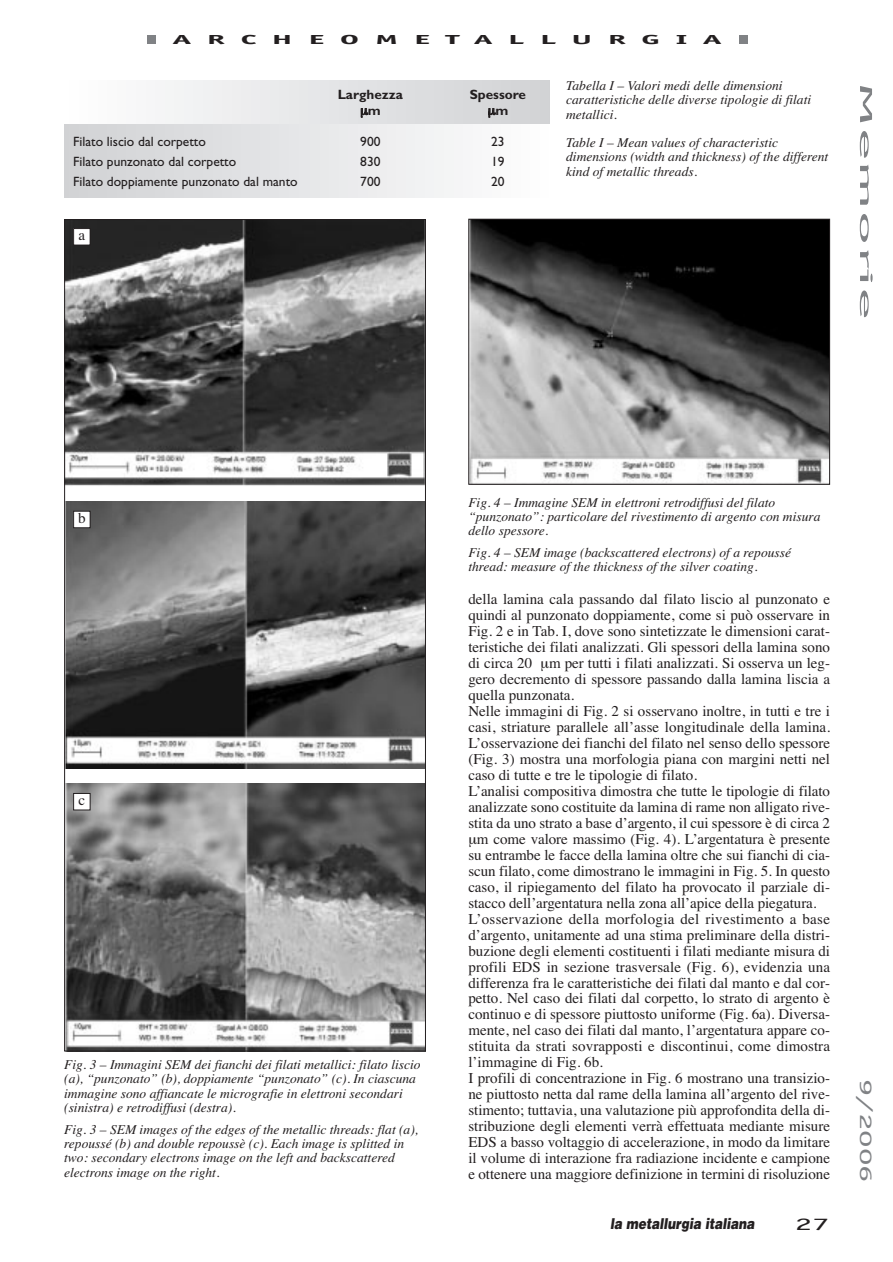
<style>
.page{position:relative;width:893px;height:1262px;background:#fff}
.page>*{position:absolute;margin:0;border:0;box-sizing:border-box;transform-origin:0 0}
.t1{font:18px "Officina Sans";color:#808285;scale:4 1}
.t2{font:18px "Officina Sans";color:#808285;scale:2 1}
.t3{font:18px "Officina Sans";color:#231f20;scale:2 1}
.t4{font:15px "Times";color:#231f20}
.t5{font:15px "Times";letter-spacing:.02em;color:#231f20}
.t6{font:italic 900 15px "Helvetica";color:#231f20;scale:.8 1}
.t7{font:italic 13.5px/14.2px "Times";color:#231f20}
.t8{font:13.5px "Gill Sans";color:#231f20}
.t9{font:700 13.5px "Gill Sans";color:#231f20}
.t10{font:700 13.5px "Officina Sans";letter-spacing:.47em;color:#231f20;scale:2.5 1}
</style>
<div class="page">
<div style="left:64px;top:124px;width:485px;height:74px;background:linear-gradient(to right,#d0d1d4,#fdfefe)"></div>
<div style="left:64px;top:81px;width:485px;height:42px;background:linear-gradient(to right,#fefefe,#d1d2d4)"></div>
<div style="left:739px;top:36px;width:8px;height:8px;background:#808285"></div>
<div style="left:147px;top:36px;width:8px;height:8px;background:#808285"></div>
<img style="left:66px;top:221px;width:358px;height:265px">
<img style="left:66px;top:501px;width:358px;height:268px">
<img style="left:66px;top:783px;width:358px;height:266px">
<div style="left:74px;top:228px;width:16px;height:17px;background:#fff"></div>
<div style="left:73px;top:228px;width:17px;height:17px;border:1px solid #231f20"></div>
<div style="left:74px;top:511px;width:16px;height:17px;background:#fff"></div>
<div style="left:73px;top:511px;width:17px;height:17px;border:1px solid #231f20"></div>
<div style="left:74px;top:793px;width:16px;height:17px;background:#fff"></div>
<div style="left:73px;top:793px;width:17px;height:17px;border:1px solid #231f20"></div>
<img style="left:470px;top:221px;width:358px;height:261px">
<div style="left:468px;top:219px;width:362px;height:265px;border:1px solid #231f20"></div>
<svg style="left:361px;top:108px;width:7px;height:9px"></svg>
<svg style="left:489px;top:108px;width:6px;height:9px"></svg>
<p class="t10" style="left:173px;top:34px;width:221px">ARCHEOMETALLURGIA</p>
<p class="t9" style="left:338px;top:90px;width:67px">Larghezza</p>
<p class="t9" style="left:470px;top:90px;width:58px">Spessore</p>
<p class="t9" style="left:368px;top:106px;width:14px">m</p>
<p class="t9" style="left:495px;top:106px;width:14px">m</p>
<p class="t8" style="left:73px;top:137px;width:134px">Filato liscio dal corpetto</p>
<p class="t8" style="left:360px;top:137px;width:22px">900</p>
<p class="t8" style="left:491px;top:137px;width:15px">23</p>
<p class="t8" style="left:73px;top:157px;width:164px">Filato punzonato dal corpetto</p>
<p class="t8" style="left:360px;top:157px;width:22px">830</p>
<p class="t8" style="left:491px;top:157px;width:15px">19</p>
<p class="t8" style="left:73px;top:177px;width:226px">Filato doppiamente punzonato dal manto</p>
<p class="t8" style="left:360px;top:177px;width:22px">700</p>
<p class="t8" style="left:491px;top:177px;width:15px">20</p>
<p class="t4" style="left:78px;top:230px;width:8px">a</p>
<p class="t7" style="left:566px;top:80px;width:246px">Tabella I – Valori medi delle dimensioni caratteristiche delle diverse tipologie di filati metallici.</p>
<p class="t7" style="left:566px;top:137px;width:263px">Table I – Mean values of characteristic dimensions (width and thickness) of the different kind of metallic threads.</p>
<p class="t1" style="left:873px;top:81px;width:61px;rotate:90deg">Memorie</p>
<p class="t4" style="left:78px;top:512px;width:9px">b</p>
<p class="t4" style="left:78px;top:794px;width:8px">c</p>
<p class="t7" style="left:64px;top:1058px;width:358px">Fig. 3 – Immagini SEM dei fianchi dei filati metallici: filato liscio (a), “punzonato” (b), doppiamente “punzonato” (c). In ciascuna immagine sono affiancate le micrografie in elettroni secondari (sinistra) e retrodiffusi (destra).</p>
<p class="t7" style="left:64px;top:1123px;width:355px">Fig. 3 – SEM images of the edges of the metallic threads: flat (a), repoussé (b) and double repoussè (c). Each image is splitted in two: secondary electrons image on the left and backscattered electrons image on the right.</p>
<p class="t7" style="left:468px;top:496px;width:353px">Fig. 4 – Immagine SEM in elettroni retrodiffusi del filato “punzonato”: particolare del rivestimento di argento con misura dello spessore.</p>
<p class="t7" style="left:468px;top:546px;width:324px">Fig. 4 – SEM image (backscattered electrons) of a repoussé thread: measure of the thickness of the silver coating.</p>
<p class="t4" style="left:468px;top:593px;width:363px">della lamina cala passando dal filato liscio al punzonato e</p>
<p class="t4" style="left:468px;top:609px;width:363px">quindi al punzonato doppiamente, come si può osservare in</p>
<p class="t4" style="left:468px;top:625px;width:363px">Fig. 2 e in Tab. I, dove sono sintetizzate le dimensioni carat-</p>
<p class="t4" style="left:468px;top:641px;width:363px">teristiche dei filati analizzati. Gli spessori della lamina sono</p>
<p class="t4" style="left:468px;top:657px;width:363px">di circa 20 m per tutti i filati analizzati. Si osserva un leg-</p>
<p class="t4" style="left:468px;top:673px;width:363px">gero decremento di spessore passando dalla lamina liscia a</p>
<p class="t4" style="left:468px;top:689px;width:107px">quella punzonata.</p>
<p class="t4" style="left:468px;top:705px;width:363px">Nelle immagini di Fig. 2 si osservano inoltre, in tutti e tre i</p>
<p class="t4" style="left:468px;top:721px;width:363px">casi, striature parallele all’asse longitudinale della lamina.</p>
<p class="t4" style="left:468px;top:737px;width:363px">L’osservazione dei fianchi del filato nel senso dello spessore</p>
<p class="t4" style="left:468px;top:753px;width:363px">(Fig. 3) mostra una morfologia piana con margini netti nel</p>
<p class="t4" style="left:468px;top:769px;width:230px">caso di tutte e tre le tipologie di filato.</p>
<p class="t4" style="left:468px;top:785px;width:363px">L’analisi compositiva dimostra che tutte le tipologie di filato</p>
<p class="t4" style="left:468px;top:801px;width:363px">analizzate sono costituite da lamina di rame non alligato rive-</p>
<p class="t4" style="left:468px;top:817px;width:363px">stita da uno strato a base d’argento, il cui spessore è di circa 2</p>
<p class="t4" style="left:477px;top:833px;width:354px">m come valore massimo (Fig. 4). L’argentatura è presente</p>
<p class="t4" style="left:468px;top:849px;width:363px">su entrambe le facce della lamina oltre che sui fianchi di cia-</p>
<p class="t4" style="left:468px;top:865px;width:363px">scun filato, come dimostrano le immagini in Fig. 5. In questo</p>
<p class="t4" style="left:468px;top:881px;width:363px">caso, il ripiegamento del filato ha provocato il parziale di-</p>
<p class="t4" style="left:468px;top:897px;width:350px">stacco dell’argentatura nella zona all’apice della piegatura.</p>
<p class="t5" style="left:468px;top:913px;width:363px">L’osservazione della morfologia del rivestimento a base</p>
<p class="t4" style="left:468px;top:929px;width:363px">d’argento, unitamente ad una stima preliminare della distri-</p>
<p class="t4" style="left:468px;top:945px;width:363px">buzione degli elementi costituenti i filati mediante misura di</p>
<p class="t4" style="left:468px;top:961px;width:363px">profili EDS in sezione trasversale (Fig. 6), evidenzia una</p>
<p class="t4" style="left:468px;top:977px;width:363px">differenza fra le caratteristiche dei filati dal manto e dal cor-</p>
<p class="t4" style="left:468px;top:993px;width:363px">petto. Nel caso dei filati dal corpetto, lo strato di argento è</p>
<p class="t4" style="left:468px;top:1009px;width:363px">continuo e di spessore piuttosto uniforme (Fig. 6a). Diversa-</p>
<p class="t4" style="left:468px;top:1025px;width:363px">mente, nel caso dei filati dal manto, l’argentatura appare co-</p>
<p class="t4" style="left:468px;top:1041px;width:363px">stituita da strati sovrapposti e discontinui, come dimostra</p>
<p class="t4" style="left:468px;top:1057px;width:136px">l’immagine di Fig. 6b.</p>
<p class="t4" style="left:468px;top:1072px;width:363px">I profili di concentrazione in Fig. 6 mostrano una transizio-</p>
<p class="t4" style="left:468px;top:1088px;width:363px">ne piuttosto netta dal rame della lamina all’argento del rive-</p>
<p class="t4" style="left:468px;top:1104px;width:363px">stimento; tuttavia, una valutazione più approfondita della di-</p>
<p class="t4" style="left:468px;top:1120px;width:363px">stribuzione degli elementi verrà effettuata mediante misure</p>
<p class="t4" style="left:468px;top:1136px;width:363px">EDS a basso voltaggio di accelerazione, in modo da limitare</p>
<p class="t4" style="left:468px;top:1152px;width:363px">il volume di interazione fra radiazione incidente e campione</p>
<p class="t4" style="left:468px;top:1168px;width:363px">e ottenere una maggiore definizione in termini di risoluzione</p>
<p class="t6" style="left:610px;top:1217px;width:182px">la metallurgia italiana</p>
<p class="t3" style="left:795px;top:1217px;width:19px">27</p>
<p class="t2" style="left:873px;top:1079px;width:53px;rotate:90deg">9/2006</p>
</div>
